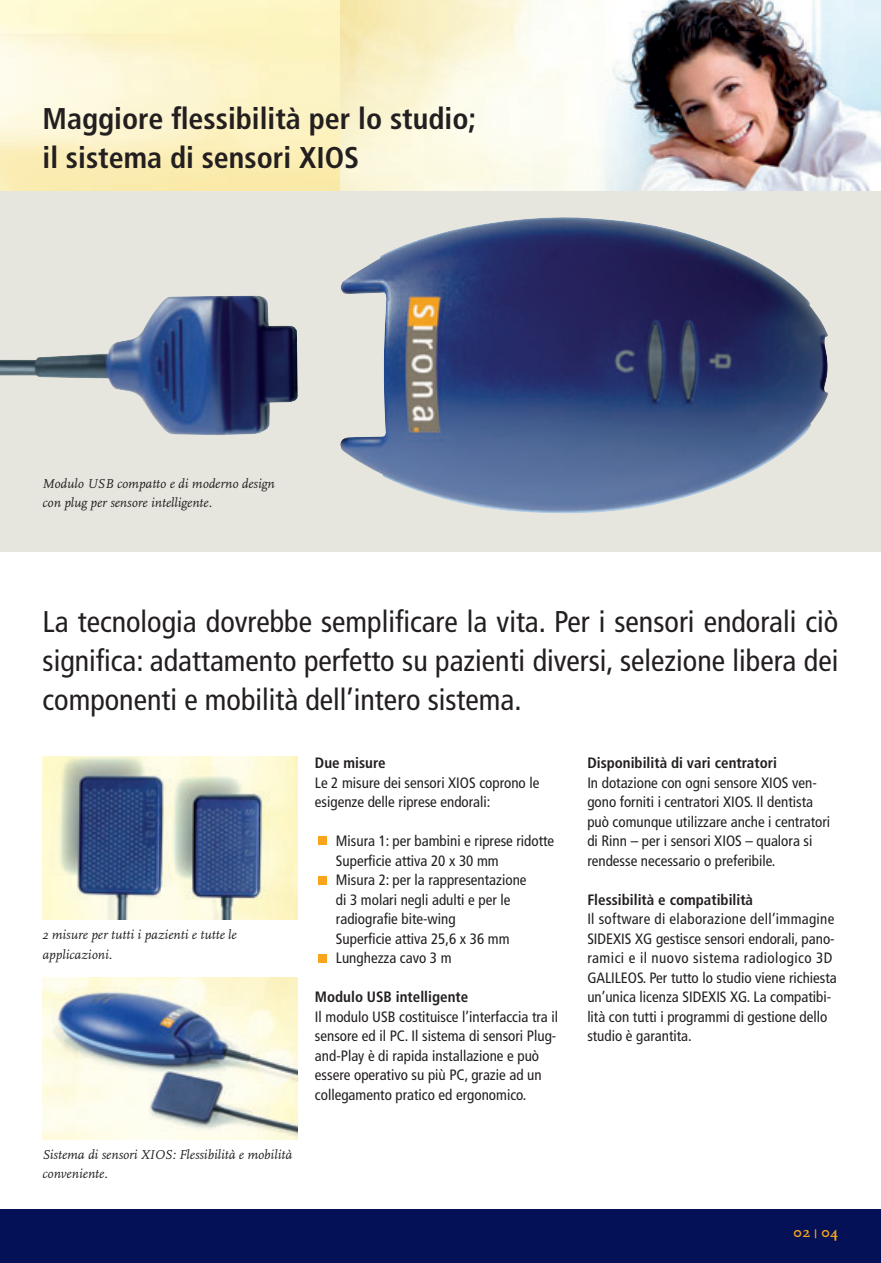
<style>
.page{position:relative;width:881px;height:1263px;background:#fff}
.page>*{position:absolute;margin:0;border:0;box-sizing:border-box;transform-origin:0 0}
.t1{font:condensed 30px/39px "Frutiger";color:#231f20;text-align:justify}
.t2{font:700 condensed 30px/39px "Frutiger";color:#231f20}
.t3{font:condensed 15px/19.5px "Frutiger";color:#231f20}
.t4{font:700 condensed 15px "Frutiger";color:#231f20}
.t5{font:700 15px "Scala";color:#f9a51b}
.t6{font:italic 13.5px/19.5px "Scala";color:#231f20}
.s1{font-size:9px}
</style>
<div class="page">
<div style="left:0;top:1210px;width:880px;height:53px;background:#041156"></div>
<img style="left:43px;top:977px;width:255px;height:163px">
<img style="left:43px;top:757px;width:254px;height:162px">
<img style="left:340px;top:0;width:540px;height:191px">
<div style="left:0;top:191px;width:880px;height:361px;background:#e7e6de"></div>
<img style="left:340px;top:217px;width:488px;height:297px">
<img style="left:0;top:295px;width:298px;height:140px">
<div style="left:318px;top:837px;width:9px;height:8px;background:#f9a51b"></div>
<div style="left:318px;top:954px;width:9px;height:9px;background:#f9a51b"></div>
<div style="left:318px;top:876px;width:9px;height:8px;background:#f9a51b"></div>
<h1 class="t2" style="left:43px;top:101px;width:435px">Maggiore flessibilità per lo studio; il sistema di sensori XIOS</h1>
<p class="t6" style="left:43px;top:476px;width:234px">Modulo USB compatto e di moderno design con plug per sensore intelligente.</p>
<h1 class="t1" style="left:43px;top:605px;width:797px">La tecnologia dovrebbe semplificare la vita. Per i sensori endorali ciò significa: adattamento perfetto su pazienti diversi, selezione libera dei componenti e mobilità dell’intero sistema.</h1>
<p class="t6" style="left:43px;top:927px;width:195px">2 misure per tutti i pazienti e tutte le applicazioni.</p>
<p class="t6" style="left:43px;top:1146px;width:251px">Sistema di sensori XIOS: Flessibilità e mobilità conveniente.</p>
<p class="t4" style="left:315px;top:757px;width:72px">Due misure</p>
<p class="t3" style="left:315px;top:774px;width:226px">Le 2 misure dei sensori XIOS coprono le esigenze delle riprese endorali:</p>
<p class="t3" style="left:336px;top:832px;width:220px">Misura 1: per bambini e riprese ridotte<br>Superficie attiva 20 x 30 mm<br>Misura 2: per la rappresentazione<br>di 3 molari negli adulti e per le radiografie bite-wing<br>Superficie attiva 25,6 x 36 mm<br>Lunghezza cavo 3 m</p>
<p class="t4" style="left:315px;top:991px;width:155px">Modulo USB intelligente</p>
<p class="t3" style="left:315px;top:1008px;width:244px">Il modulo USB costituisce l’interfaccia tra il sensore ed il PC. Il sistema di sensori Plug&shy;and-Play è di rapida installazione e può essere operativo su più PC, grazie ad un collegamento pratico ed ergonomico.</p>
<p class="t4" style="left:587px;top:757px;width:191px">Disponibilità di vari centratori</p>
<p class="t3" style="left:587px;top:774px;width:244px">In dotazione con ogni sensore XIOS ven&shy;gono forniti i centratori XIOS. Il dentista può comunque utilizzare anche i centratori di Rinn – per i sensori XIOS – qualora si rendesse necessario o preferibile.</p>
<p class="t4" style="left:587px;top:893px;width:167px">Flessibilità e compatibilità</p>
<p class="t3" style="left:587px;top:910px;width:251px">Il software di elaborazione dell’immagine SIDEXIS XG gestisce sensori endorali, pano&shy;ramici e il nuovo sistema radiologico 3D GALILEOS. Per tutto lo studio viene richiesta un’unica licenza SIDEXIS XG. La compatibi&shy;lità con tutti i programmi di gestione dello studio è garantita.</p>
<p class="t5" style="left:793px;top:1226px;width:47px">02 <span class="s1">|</span> 04</p>
</div>
